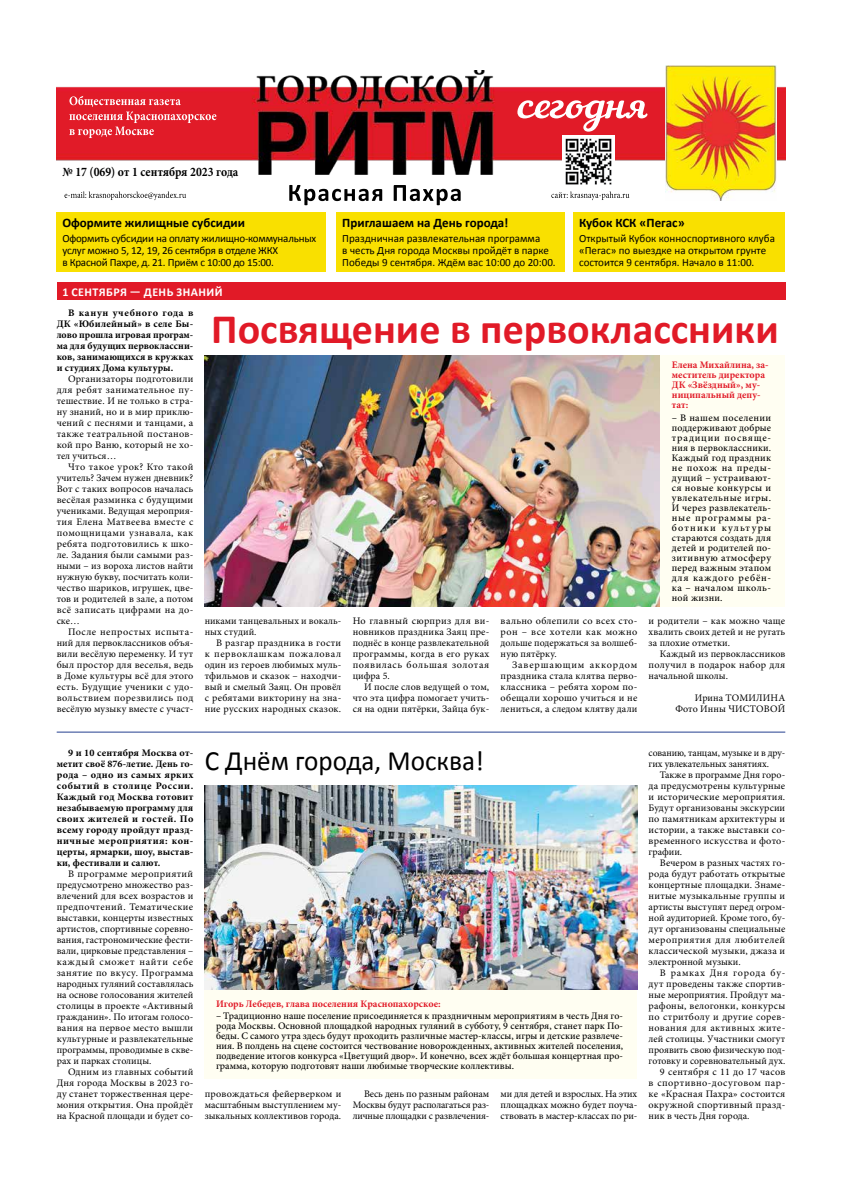
<style>
.page{position:relative;width:842px;height:1191px;background:#fff}
.page>*{position:absolute;margin:0;border:0;box-sizing:border-box;transform-origin:0 0}
.t1{font:700 42px "Calibri";color:#e11a27}
.t2{font:28px "Calibri";color:#000}
.t3{font:700 13px "Calibri";color:#000}
.t4{font:700 13px "Minion Pro";color:#000;scale:.9 1}
.t5{font:700 12px "Calibri";letter-spacing:.04em;color:#fff}
.t6{font:11px/12px "Calibri";color:#000}
.t7{font:11px/12px "Calibri";letter-spacing:-.02em;color:#000}
.t8{font:10px/11px "Minion Pro";letter-spacing:.01em;color:#000;text-align:justify}
.t9{font:500 10px/10px "Minion Pro";letter-spacing:.01em;color:#000;text-align:justify}
.t10{font:700 10px/11px "Minion Pro";letter-spacing:.01em;color:#000;text-align:justify}
.t11{font:700 10px/10px "Minion Pro";color:#e11a27}
.t12{font:10px/11px "Minion Pro";letter-spacing:-.01em;color:#000}
.t13{font:10px "Minion Pro";letter-spacing:.03em;color:#000}
.t14{font:10px "Minion Pro";letter-spacing:.045em;color:#000}
.t15{font:10px "Minion Pro";letter-spacing:.035em;color:#000}
.t16{font:10px "Minion Pro";letter-spacing:.07em;color:#000}
</style>
<div class="page">
<img style="left:57px;top:71px;width:728px;height:103px">
<svg style="left:64px;top:191px;width:122px;height:9px"></svg>
<svg style="left:551px;top:191px;width:78px;height:9px"></svg>
<svg style="left:517px;top:100px;width:130px;height:32px"></svg>
<img style="left:666px;top:66px;width:110px;height:135px">
<svg style="left:289px;top:185px;width:172px;height:20px"></svg>
<svg style="left:69px;top:96px;width:147px;height:42px;background:#e53f4a"></svg>
<img style="left:563px;top:136px;width:52px;height:49px">
<div style="left:57px;top:212px;width:269px;height:59px;background:#f9e000"></div>
<div style="left:337px;top:212px;width:228px;height:59px;background:#f9e000"></div>
<div style="left:573px;top:212px;width:212px;height:59px;background:#f9e000"></div>
<hr style="left:57px;top:731px;width:728px;height:1px;background:#25408f">
<div style="left:205px;top:989px;width:432px;height:90px;background:#fffef2"></div>
<img style="left:205px;top:785px;width:432px;height:204px">
<div style="left:57px;top:283px;width:728px;height:17px;background:#e11a27"></div>
<img style="left:205px;top:355px;width:455px;height:252px">
<div style="left:660px;top:355px;width:125px;height:252px;background:#fffef2"></div>
<h3 class="t4" style="left:62px;top:162px;width:197px">№ 17 (069) от 1 сентября 2023 года</h3>
<h3 class="t3" style="left:62px;top:215px;width:184px">Оформите жилищные субсидии</h3>
<p class="t7" style="left:62px;top:232px;width:255px">Оформить субсидии на оплату жилищно-коммунальных услуг можно 5, 12, 19, 26 сентября в отделе ЖКХ<br>в Красной Пахре, д. 21. Приём с 10:00 до 15:00.</p>
<h3 class="t3" style="left:342px;top:215px;width:168px">Приглашаем на День города!</h3>
<p class="t6" style="left:342px;top:232px;width:215px">Праздничная развлекательная программа<br>в честь Дня города Москвы пройдёт в парке<br>Победы 9 сентября. Ждём вас 10:00 до 20:00.</p>
<h3 class="t3" style="left:579px;top:215px;width:107px">Кубок КСК «Пегас»</h3>
<p class="t6" style="left:579px;top:232px;width:197px">Открытый Кубок конноспортивного клуба «Пегас» по выездке на открытом грунте состоится 9 сентября. Начало в 11:00.</p>
<p class="t5" style="left:62px;top:284px;width:162px">1 СЕНТЯБРЯ — ДЕНЬ ЗНАНИЙ</p>
<h1 class="t1" style="left:211px;top:302px;width:569px">Посвящение в первоклассники</h1>
<p class="t11" style="left:672px;top:360px;width:98px">Елена Михайлина, за&shy;меститель директора<br>ДК «Звёздный», му&shy;ниципальный депу&shy;тат:</p>
<p class="t9" style="left:672px;top:413px;width:101px">– В нашем поселении поддерживают добрые традиции посвяще&shy;ния в первоклассники.<br>Каждый год праздник не похож на преды&shy;дущий – устраивают&shy;ся новые конкурсы и увлекательные игры.<br>И через развлекатель&shy;ные программы ра&shy;ботники культуры стараются создать для детей и родителей по&shy;зитивную атмосферу перед важным этапом для каждого ребён&shy;ка – началом школь&shy;ной жизни.</p>
<p class="t10" style="left:57px;top:307px;width:138px;text-indent:11px">В канун учебного года в ДК «Юбилейный» в селе Бы&shy;лово прошла игровая програм&shy;ма для будущих первоклассни&shy;ков, занимающихся в кружках и студиях Дома культуры.</p>
<p class="t8" style="left:57px;top:373px;width:138px;text-indent:11px">Организаторы подготовили для ребят занимательное пу&shy;тешествие. И не только в стра&shy;ну знаний, но и в мир приклю&shy;чений с песнями и танцами, а также театральной постанов&shy;кой про Ваню, который не хо&shy;тел учиться…</p>
<p class="t8" style="left:57px;top:461px;width:138px;text-indent:11px">Что такое урок? Кто такой учитель? Зачем нужен дневник?<br>Вот с таких вопросов началась весёлая разминка с будущими учениками. Ведущая мероприя&shy;тия Елена Матвеева вместе с помощницами узнавала, как ребята подготовились к шко&shy;ле. Задания были самыми раз&shy;ными – из вороха листов найти нужную букву, посчитать коли&shy;чество шариков, игрушек, цве&shy;тов и родителей в зале, а потом всё записать цифрами на до&shy;ске…</p>
<p class="t8" style="left:57px;top:626px;width:138px;text-indent:11px">После непростых испыта&shy;ний для первоклассников объя&shy;вили весёлую переменку. И тут был простор для веселья, ведь в Доме культуры всё для этого есть. Будущие ученики с удо&shy;вольствием порезвились под весёлую музыку вместе с участ-</p>
<p class="t8" style="left:205px;top:615px;width:138px">никами танцевальных и вокаль&shy;ных студий.</p>
<p class="t8" style="left:501px;top:615px;width:138px">вально облепили со всех сто&shy;рон – все хотели как можно дольше подержаться за волшеб&shy;ную пятёрку.</p>
<p class="t8" style="left:501px;top:659px;width:138px;text-indent:11px">Завершающим аккордом праздника стала клятва перво&shy;классника – ребята хором по&shy;обещали хорошо учиться и не лениться, а следом клятву дали</p>
<p class="t8" style="left:353px;top:615px;width:138px">Но главный сюрприз для ви&shy;новников праздника Заяц пре&shy;поднёс в конце развлекательной программы, когда в его руках появилась большая золотая цифра 5.</p>
<p class="t8" style="left:353px;top:681px;width:138px;text-indent:11px">И после слов ведущей о том, что эта цифра помогает учить&shy;ся на одни пятёрки, Зайца бук-</p>
<p class="t8" style="left:649px;top:615px;width:138px">и родители – как можно чаще хвалить своих детей и не ругать за плохие отметки.</p>
<p class="t8" style="left:649px;top:648px;width:138px;text-indent:11px">Каждый из первоклассников получил в подарок набор для начальной школы.</p>
<p class="t8" style="left:675px;top:692px;width:111px;text-align:right">Ирина ТОМИЛИНА<br>Фото Инны ЧИСТОВОЙ</p>
<p class="t8" style="left:205px;top:637px;width:138px;text-indent:11px">В разгар праздника в гости к первоклашкам пожаловал один из героев любимых муль&shy;тфильмов и сказок – находчи&shy;вый и смелый Заяц. Он провёл с ребятами викторину на зна&shy;ние русских народных сказок.</p>
<p class="t10" style="left:57px;top:747px;width:138px;text-indent:11px">9 и 10 сентября Москва от&shy;метит своё 876-летие. День го&shy;рода – одно из самых ярких событий в столице России.<br>Каждый год Москва готовит незабываемую программу для своих жителей и гостей. По всему городу пройдут празд&shy;ничные мероприятия: кон&shy;церты, ярмарки, шоу, выстав&shy;ки, фестивали и салют.</p>
<p class="t8" style="left:57px;top:868px;width:138px;text-indent:11px">В программе мероприятий предусмотрено множество раз&shy;влечений для всех возрастов и предпочтений. Тематические выставки, концерты известных артистов, спортивные соревно&shy;вания, гастрономические фести&shy;вали, цирковые представления – каждый сможет найти себе занятие по вкусу. Программа народных гуляний составлялась на основе голосования жителей столицы в проекте «Активный гражданин». По итогам голосо&shy;вания на первое место вышли культурные и развлекательные программы, проводимые в скве&shy;рах и парках столицы.</p>
<p class="t8" style="left:57px;top:1066px;width:138px;text-indent:11px">Одним из главных событий Дня города Москвы в 2023 го&shy;ду станет торжественная цере&shy;мония открытия. Она пройдёт на Красной площади и будет со-</p>
<h2 class="t2" style="left:205px;top:743px;width:281px">С Днём города, Москва!</h2>
<p class="t11" style="left:216px;top:998px;width:226px">Игорь Лебедев, глава поселения Краснопахорское:</p>
<p class="t9" style="left:216px;top:1011px;width:409px">– Традиционно наше поселение присоединяется к праздничным мероприятиям в честь Дня го&shy;рода Москвы. Основной площадкой народных гуляний в субботу, 9 сентября, станет парк По&shy;беды. С самого утра здесь будут проходить различные мастер-классы, игры и детские развлече&shy;ния. В полдень на сцене состоится чествование новорожденных, активных жителей поселения, подведение итогов конкурса «Цветущий двор». И конечно, всех ждёт большая концертная про&shy;грамма, которую подготовят наши любимые творческие коллективы.</p>
<p class="t8" style="left:205px;top:1088px;width:138px">провождаться фейерверком и масштабным выступлением му&shy;зыкальных коллективов города.</p>
<p class="t8" style="left:353px;top:1088px;width:138px;text-indent:11px">Весь день по разным районам Москвы будут располагаться раз&shy;личные площадки с развлечения-</p>
<p class="t8" style="left:501px;top:1088px;width:138px">ми для детей и взрослых. На этих площадках можно будет поуча&shy;ствовать в мастер-классах по ри-</p>
<p class="t12" style="left:649px;top:747px;width:138px">сованию, танцам, музыке и в дру&shy;гих увлекательных занятиях.</p>
<p class="t8" style="left:649px;top:769px;width:138px;text-indent:11px">Также в программе Дня горо&shy;да предусмотрены культурные и исторические мероприятия.<br>Будут организованы экскурсии по памятникам архитектуры и истории, а также выставки со&shy;временного искусства и фото&shy;графии.</p>
<p class="t8" style="left:649px;top:857px;width:138px;text-indent:11px">Вечером в разных частях го&shy;рода будут работать открытые концертные площадки. Знаме&shy;нитые музыкальные группы и артисты выступят перед огром&shy;ной аудиторией. Кроме того, бу&shy;дут организованы специальные мероприятия для любителей классической музыки, джаза и электронной музыки.</p>
<p class="t16" style="left:660px;top:966px;width:127px">В рамках Дня города бу-</p>
<p class="t8" style="left:649px;top:978px;width:138px">дут проведены также спортив-</p>
<p class="t8" style="left:649px;top:989px;width:138px">ные мероприятия. Пройдут ма-</p>
<p class="t8" style="left:649px;top:1000px;width:138px">рафоны, велогонки, конкурсы</p>
<p class="t13" style="left:649px;top:1010px;width:138px">по стритболу и другие сорев-</p>
<p class="t15" style="left:649px;top:1021px;width:138px">нования для активных жите-</p>
<p class="t8" style="left:649px;top:1033px;width:138px">лей столицы. Участники смогут</p>
<p class="t8" style="left:649px;top:1044px;width:138px">проявить свою физическую под-</p>
<p class="t8" style="left:649px;top:1055px;width:138px">готовку и соревновательный дух.</p>
<p class="t8" style="left:660px;top:1066px;width:127px">9 сентября с 11 до 17 часов</p>
<p class="t14" style="left:649px;top:1076px;width:138px">в спортивно-досуговом пар-</p>
<p class="t8" style="left:649px;top:1088px;width:138px">ке «Красная Пахра» состоится</p>
<p class="t8" style="left:649px;top:1099px;width:138px">окружной спортивный празд-</p>
<p class="t8" style="left:649px;top:1110px;width:102px">ник в честь Дня города.</p>
</div>
